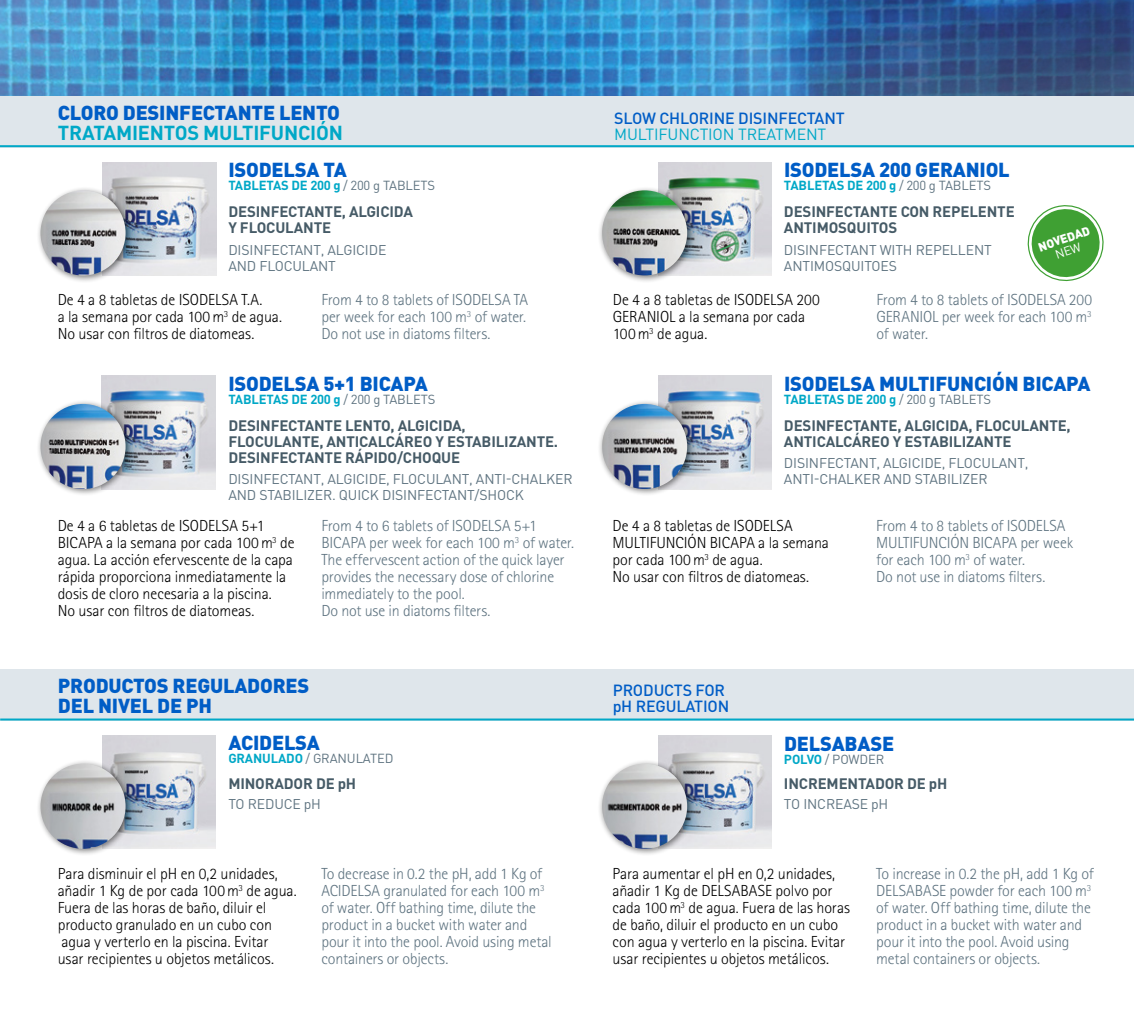
<style>
.page{position:relative;width:1134px;height:1021px;background:#fff}
.page>*{position:absolute;margin:0;border:0;box-sizing:border-box;transform-origin:0 0}
.t1{font:900 20px "DIN Pro";letter-spacing:-.02em;color:#005dc6}
.t2{font:700 20px "DIN Pro";color:#00a8c7}
.t3{font:300 16px/17px "Rotis Sans Serif Std";letter-spacing:-.005em;color:#000}
.t4{font:300 16px/17px "Rotis Sans Serif Std";letter-spacing:-.01em;color:#5f7481}
.t5{font:500 16px/16px "DIN Pro";letter-spacing:-.01em;color:#005dc6}
.t6{font:16px "DIN Pro";letter-spacing:-.01em;color:#00a8c7}
.t7{font:700 15px "DIN Pro";letter-spacing:-.01em;color:#465b67}
.t8{font:14px/16px "DIN Pro";letter-spacing:-.01em;color:#5f7481}
.t9{font:700 13px "DIN Pro";letter-spacing:-.01em;color:#00a8c7}
.t10{font:13px "DIN Pro";letter-spacing:-.01em;color:#5f7481}
.t11{font:900 12.2px "DIN Pro";color:#fff}
.s1{font-weight:400;color:#5f7481}
.s2{font-weight:700;color:#00a8c7}
</style>
<div class="page">
<img style="left:0;top:0;width:973px;height:96px">
<img style="left:658px;top:376px;width:114px;height:113px">
<div style="left:0;top:669px;width:1134px;height:51px;background:#dfe6eb"></div>
<img style="left:103px;top:162px;width:113px;height:113px">
<img style="left:102px;top:375px;width:113px;height:114px">
<img style="left:102px;top:735px;width:114px;height:113px">
<img style="left:658px;top:735px;width:114px;height:113px">
<hr style="left:0;top:718px;width:1134px;height:2px;background:#00a8c7">
<img style="left:658px;top:162px;width:114px;height:113px">
<img style="left:973px;top:0;width:161px;height:96px">
<div style="left:0;top:96px;width:1134px;height:51px;background:#dfe6eb"></div>
<hr style="left:0;top:145px;width:1134px;height:2px;background:#00a8c7">
<div style="left:36px;top:186px;width:97px;height:97px;background:#000;opacity:.5"></div>
<img style="left:41px;top:190px;width:85px;height:85px;border-radius:43px">
<div style="left:597px;top:186px;width:98px;height:97px;background:#000;opacity:.5"></div>
<img style="left:602px;top:190px;width:85px;height:85px;border-radius:43px">
<div style="left:36px;top:399px;width:97px;height:97px;background:#000;opacity:.5"></div>
<img style="left:41px;top:404px;width:85px;height:85px;border-radius:43px">
<div style="left:36px;top:759px;width:97px;height:97px;background:#000;opacity:.5"></div>
<img style="left:41px;top:763px;width:85px;height:85px;border-radius:43px">
<div style="left:597px;top:399px;width:98px;height:97px;background:#000;opacity:.5"></div>
<img style="left:602px;top:404px;width:85px;height:85px;border-radius:43px">
<div style="left:597px;top:759px;width:98px;height:97px;background:#000;opacity:.5"></div>
<img style="left:602px;top:763px;width:85px;height:85px;border-radius:43px">
<svg style="left:1027px;top:205px;width:77px;height:77px"></svg>
<p class="t1" style="left:58px;top:99px;width:25px">CLORO</p>
<p class="t1" style="left:123px;top:99px;width:13px">DESINFE</p>
<p class="t1" style="left:203px;top:99px;width:25px">CTANTE</p>
<p class="t1" style="left:279px;top:99px;width:13px">LENTO</p>
<p class="t2" style="left:58px;top:119px;width:13px">TRATAMIENTOS</p>
<p class="t2" style="left:203px;top:119px;width:13px">MULTIFUN</p>
<p class="t2" style="left:298px;top:119px;width:24px">CIÓN</p>
<p class="t1" style="left:228px;top:156px;width:13px">ISODELSA</p>
<p class="t1" style="left:323px;top:156px;width:13px">TA</p>
<p class="t9" style="left:228px;top:177px;width:186px">TABLETAS DE 200 G <span class="s1">/ 200 G TABLETS</span></p>
<p class="t7" style="left:228px;top:201px;width:10px">DESINFE</p>
<p class="t7" style="left:288px;top:201px;width:19px">CTANTE</p>
<p class="t7" style="left:342px;top:201px;width:16px">, ALGI</p>
<p class="t7" style="left:380px;top:201px;width:18px">CIDA</p>
<p class="t7" style="left:228px;top:217px;width:58px">YFLOCULANTE</p>
<p class="t8" style="left:228px;top:241px;width:160px">DISINFECTANT, ALGICIDE<br>AND FLOCU LANT</p>
<p class="t3" style="left:58px;top:291px;width:226px">De 4 a 8 tabletas de ISODELSA T.A.<br>a la semana por cada 100 m<sup>3</sup> de agua.<br>No usar con filtros de diatomeas.</p>
<p class="t4" style="left:321px;top:291px;width:208px;text-align:justify">From 4 to 8 tablets of ISODELSA TA per week for each 100 m<sup>3</sup> of water.<br>Do not use in diatoms filters.</p>
<p class="t1" style="left:228px;top:370px;width:13px">ISODELSA</p>
<p class="t1" style="left:323px;top:370px;width:81px">5+1 BICAPA</p>
<p class="t9" style="left:228px;top:390px;width:186px">TABLETAS DE 200 G <span class="s1">/ 200 G TABLETS</span></p>
<p class="t7" style="left:228px;top:415px;width:10px">DESINFE</p>
<p class="t7" style="left:288px;top:415px;width:19px">CTANTE</p>
<p class="t7" style="left:345px;top:415px;width:10px">LENTO</p>
<p class="t7" style="left:391px;top:415px;width:16px">, ALGI</p>
<p class="t7" style="left:429px;top:415px;width:38px">CIDA,</p>
<p class="t7" style="left:228px;top:431px;width:46px">FLOCULANTE</p>
<p class="t7" style="left:319px;top:431px;width:17px">, ANTI</p>
<p class="t7" style="left:359px;top:431px;width:46px">CAL CÁREO</p>
<p class="t7" style="left:435px;top:431px;width:21px">YESTABILI</p>
<p class="t7" style="left:509px;top:431px;width:19px">ZANTE</p>
<p class="t7" style="left:554px;top:431px;width:6px">.</p>
<p class="t7" style="left:228px;top:447px;width:10px">DESINFE</p>
<p class="t7" style="left:288px;top:447px;width:19px">CTANTE</p>
<p class="t7" style="left:345px;top:447px;width:10px">RÁPIDO</p>
<p class="t7" style="left:397px;top:447px;width:26px">/CHOQUE</p>
<p class="t8" style="left:228px;top:470px;width:346px">D ISINFECTANT, ALGICID E, FLOCU LANT, ANTI-CHALKER<br>AND STABILIZER. QU ICK DISINFECTANT/SHOCK</p>
<p class="t3" style="left:58px;top:517px;width:238px">De 4 a 6 tabletas de ISODELSA 5+1<br>BICAPA a la semana por cada 100 m<sup>3</sup> de agua. La acción efervescente de la capa rápida proporciona inmediatamente la dosis de cloro necesaria a la piscina.<br>No usar con filtros de diatomeas.</p>
<p class="t4" style="left:321px;top:517px;width:254px">From 4 to 6 tablets of ISODELSA 5+1<br>BICAPA per week for each 100 m<sup>3</sup> of water.<br>The effervescent action of the quick layer provides the necessary dose of chlorine immediately to the pool.<br>Do not use in diatoms filters.</p>
<p class="t1" style="left:58px;top:672px;width:14px">PRODU</p>
<p class="t1" style="left:122px;top:672px;width:24px">CTOS</p>
<p class="t1" style="left:173px;top:672px;width:14px">REGULADORES</p>
<p class="t1" style="left:58px;top:692px;width:13px">DEL</p>
<p class="t1" style="left:98px;top:692px;width:12px">NIVEL</p>
<p class="t1" style="left:157px;top:692px;width:56px">DE pH</p>
<p class="t1" style="left:228px;top:728px;width:37px">ACIDELSA</p>
<p class="t9" style="left:228px;top:749px;width:102px">GRANULADO <span class="s1">/ GRAN</span></p>
<p class="t10" style="left:347px;top:749px;width:17px">ULATE</p>
<p class="t10" style="left:385px;top:749px;width:10px">D</p>
<p class="t7" style="left:228px;top:773px;width:11px">MINORADOR</p>
<p class="t7" style="left:316px;top:773px;width:39px">DE PH</p>
<p class="t8" style="left:228px;top:795px;width:94px">TO REDUCE PH</p>
<p class="t5" style="left:614px;top:110px;width:21px">SLOW</p>
<p class="t5" style="left:659px;top:110px;width:31px">CHLORINE</p>
<p class="t5" style="left:738px;top:110px;width:35px">DISINFECTANT</p>
<p class="t6" style="left:614px;top:123px;width:214px">MU LTIFU NCTION TREATMENT</p>
<p class="t1" style="left:784px;top:156px;width:13px">ISODELSA</p>
<p class="t1" style="left:879px;top:156px;width:49px">200 GERANIOL</p>
<p class="t9" style="left:784px;top:177px;width:186px">TABLETAS DE 200 G <span class="s1">/ 200 G TABLETS</span></p>
<p class="t7" style="left:784px;top:201px;width:10px">DESINFE</p>
<p class="t7" style="left:844px;top:201px;width:19px">CTANTE</p>
<p class="t7" style="left:901px;top:201px;width:42px">CON REPELENTE</p>
<p class="t7" style="left:784px;top:217px;width:10px">ANTIMOSQUITOS</p>
<p class="t8" style="left:784px;top:241px;width:209px">D ISINFECTANT WITH REPELLENT<br>ANTIMOSQU ITOES</p>
<p class="t11" style="left:1036px;top:239px;width:10px;rotate:-19deg">NOVEDAD</p>
<p class="t3" style="left:613px;top:291px;width:209px">De 4 a 8 tabletas de ISODELSA 200<br>GERANIOL a la semana por cada<br>100 m<sup>3</sup> de agua.</p>
<p class="t4" style="left:876px;top:291px;width:217px;text-align:justify">From 4 to 8 tablets of ISODELSA 200<br>GERANIOL per week for each 100 m<sup>3 </sup>of water.</p>
<p class="t1" style="left:784px;top:370px;width:13px">ISODELSA</p>
<p class="t1" style="left:879px;top:370px;width:13px">MULTIFUN</p>
<p class="t1" style="left:974px;top:370px;width:23px">CIÓN</p>
<p class="t1" style="left:1022px;top:370px;width:45px">BI CAPA</p>
<p class="t9" style="left:784px;top:390px;width:186px">TABLETAS DE 200 G <span class="s1">/ 200 G TABLETS</span></p>
<p class="t7" style="left:784px;top:415px;width:10px">DESINFE</p>
<p class="t7" style="left:844px;top:415px;width:19px">CTANTE</p>
<p class="t7" style="left:897px;top:415px;width:16px">, ALGI</p>
<p class="t7" style="left:936px;top:415px;width:86px">CIDA, FLOCULANTE</p>
<p class="t7" style="left:1066px;top:415px;width:6px">,</p>
<p class="t7" style="left:784px;top:431px;width:9px">ANTI</p>
<p class="t7" style="left:817px;top:431px;width:46px">CAL CÁREO</p>
<p class="t7" style="left:893px;top:431px;width:21px">YESTABILI</p>
<p class="t7" style="left:966px;top:431px;width:19px">ZANTE</p>
<p class="t8" style="left:784px;top:454px;width:246px">D ISINFECTANT, ALGICID E, FLOCU LANT,<br>ANTI-CHALKER AND STAB ILIZER</p>
<p class="t3" style="left:612px;top:517px;width:218px">De 4 a 8 tabletas de ISODELSA<br>MULTIFUNCIÓN BICAPA a la semana por cada 100 m<sup>3</sup> de agua.<br>No usar con filtros de diatomeas.</p>
<p class="t4" style="left:876px;top:517px;width:198px">From 4 to 8 tablets of ISODELSA<br>MULTIFUNCIÓN BICAPA per week for each 100 m<sup>3</sup> of water.<br>Do not use in diatoms filters.</p>
<p class="t5" style="left:613px;top:681px;width:93px;text-indent:30px">DUCTS FOR pH REGULATION</p>
<p class="t5" style="left:613px;top:681px;width:11px">PRO</p>
<p class="t1" style="left:784px;top:729px;width:13px">DELSABASE</p>
<p class="t10" style="left:784px;top:750px;width:93px"><span class="s2">POLVO</span> / POWDER</p>
<p class="t7" style="left:784px;top:773px;width:35px">INCREMENTADOR</p>
<p class="t7" style="left:907px;top:773px;width:39px">DE PH</p>
<p class="t8" style="left:784px;top:795px;width:29px">TO INCREASE</p>
<p class="t8" style="left:871px;top:795px;width:19px">PH</p>
<p class="t3" style="left:58px;top:865px;width:240px">Para disminuir el pH en 0,2 unidades, añadir 1 Kg de por cada 100 m<sup>3</sup> de agua.<br>Fuera de las horas de baño, diluir el producto granulado en un cubo con agua y verterlo en la piscina. Evitar<br>usar recipientes u objetos metálicos.</p>
<p class="t4" style="left:321px;top:865px;width:232px">To decrease in 0.2 the pH, add 1 Kg of ACIDELSA granulated for each 100 m<sup>3 </sup>of water. Off bathing time, dilute the product in a bucket with water and pour it into the pool. Avoid using metal containers or objects.</p>
<p class="t3" style="left:612px;top:865px;width:239px">Para aumentar el pH en 0,2 unidades, añadir 1 Kg de DELSABASE polvo por cada 100 m<sup>3</sup> de agua. Fuera de las horas de baño, diluir el producto en un cubo con agua y verterlo en la piscina. Evitar usar recipientes u objetos metálicos.</p>
<p class="t4" style="left:876px;top:865px;width:219px">To increase in 0.2 the pH, add 1 Kg of DELSABASE powder for each 100 m<sup>3 </sup>of water. Off bathing time, dilute the product in a bucket with water and pour it into the pool. Avoid using metal containers or objects.</p>
</div>
